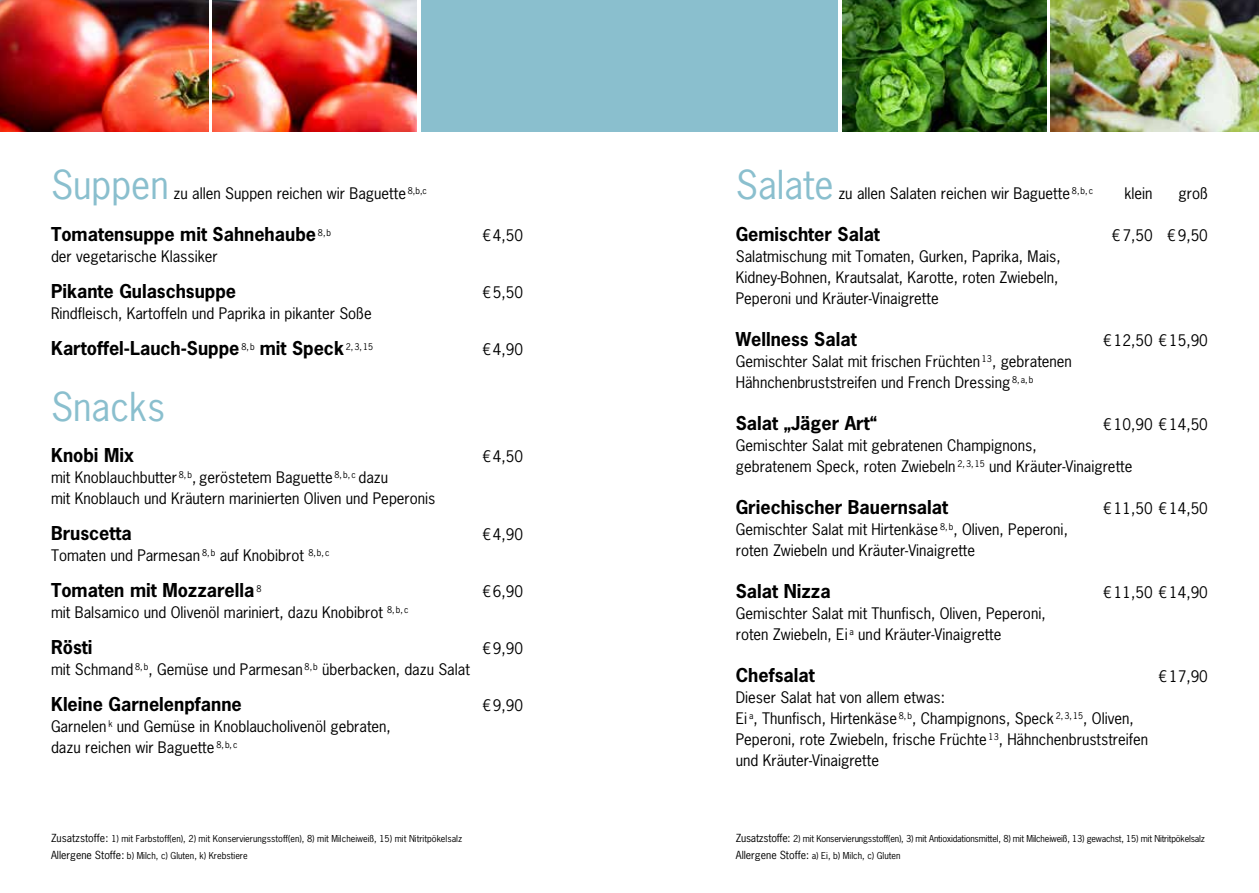
<style>
.page{position:relative;width:1259px;height:893px;background:#fff}
.page>*{position:absolute;margin:0;border:0;box-sizing:border-box;transform-origin:0 0}
.t1{font:37.5px "News Gothic Std";color:#8abfce}
.t2{font:700 18px "News Gothic Std";color:#000}
.t3{font:15px/21px "News Gothic Std";color:#000}
.t4{font:9px/16.5px "News Gothic Std";letter-spacing:-.02em;color:#000}
.t5{font:9px/16.5px "News Gothic Std";color:#000}
.s1{font-size:10.5px}
</style>
<div class="page">
<div style="left:621px;top:0;width:217px;height:132px;background:#8abfce"></div>
<img style="left:842px;top:0;width:204px;height:132px">
<img style="left:1050px;top:0;width:209px;height:132px">
<img style="left:0;top:0;width:208px;height:132px">
<div style="left:421px;top:0;width:217px;height:132px;background:#8abfce"></div>
<img style="left:213px;top:0;width:204px;height:132px">
<h1 class="t1" style="left:51px;top:161px;width:119px">Suppen</h1>
<p class="t3" style="left:174px;top:183px;width:255px">zu allen Suppen reichen wir Baguette <sup>8,b,c</sup></p>
<p class="t2" style="left:51px;top:223px;width:282px">Tomatensuppe mit Sahnehaube <sup>8,b</sup></p>
<p class="t3" style="left:482px;top:225px;width:42px">€4,50</p>
<p class="t3" style="left:51px;top:246px;width:168px">der vegetarische Klassiker</p>
<p class="t2" style="left:51px;top:280px;width:187px">Pikante Gulaschsuppe</p>
<p class="t3" style="left:482px;top:282px;width:42px">€5,50</p>
<p class="t3" style="left:51px;top:303px;width:322px">Rindfleisch, Kartoffeln und Paprika in pikanter Soße</p>
<p class="t2" style="left:51px;top:337px;width:324px">Kartoffel-Lauch-Suppe <sup>8,b</sup> mit Speck <sup>2,3,15</sup></p>
<p class="t3" style="left:482px;top:339px;width:42px">€4,90</p>
<h1 class="t1" style="left:51px;top:383px;width:116px">Snacks</h1>
<p class="t2" style="left:51px;top:443px;width:84px">Knobi Mix</p>
<p class="t3" style="left:482px;top:445px;width:42px">€4,50</p>
<p class="t3" style="left:51px;top:466px;width:386px">mit Knoblauchbutter <sup>8,b</sup>, geröstetem Baguette <sup>8,b,c</sup> dazu<br>mit Knoblauch und Kräutern marinierten Oliven und Peperonis</p>
<p class="t2" style="left:51px;top:521px;width:82px">Bruscetta</p>
<p class="t3" style="left:482px;top:523px;width:42px">€4,90</p>
<p class="t3" style="left:51px;top:544px;width:280px">Tomaten und Parmesan <sup>8,b</sup> auf Knobibrot <sup>8,b,c</sup></p>
<p class="t2" style="left:51px;top:578px;width:212px">Tomaten mit Mozzarella <sup>8</sup></p>
<p class="t3" style="left:482px;top:580px;width:42px">€6,90</p>
<p class="t3" style="left:51px;top:601px;width:359px">mit Balsamico und Olivenöl mariniert, dazu Knobibrot <sup>8,b,c</sup></p>
<p class="t2" style="left:51px;top:635px;width:43px">Rösti</p>
<p class="t3" style="left:482px;top:637px;width:42px">€9,90</p>
<p class="t3" style="left:51px;top:658px;width:420px">mit Schmand <sup>8,b</sup>, Gemüse und Parmesan <sup>8,b</sup> überbacken, dazu Salat</p>
<p class="t2" style="left:51px;top:692px;width:192px">Kleine Garnelenpfanne</p>
<p class="t3" style="left:482px;top:694px;width:42px">€9,90</p>
<p class="t3" style="left:51px;top:715px;width:341px">Garnelen <sup>k</sup> und Gemüse in Knoblaucholivenöl gebraten, dazu reichen wir Baguette <sup>8,b,c</sup></p>
<h1 class="t1" style="left:736px;top:161px;width:99px">Salate</h1>
<p class="t3" style="left:838px;top:183px;width:256px">zu allen Salaten reichen wir Baguette <sup>8,b,c</sup></p>
<p class="t3" style="left:1124px;top:183px;width:30px">klein</p>
<p class="t3" style="left:1178px;top:183px;width:31px">groß</p>
<p class="t2" style="left:736px;top:223px;width:146px">Gemischter Salat</p>
<p class="t3" style="left:1112px;top:225px;width:98px">€7,50 €9,50</p>
<p class="t3" style="left:736px;top:246px;width:326px">Salatmischung mit Tomaten, Gurken, Paprika, Mais,<br>Kidney-Bohnen, Krautsalat, Karotte, roten Zwiebeln,<br>Peperoni und Kräuter-Vinaigrette</p>
<p class="t2" style="left:736px;top:328px;width:122px">Wellness Salat</p>
<p class="t3" style="left:1103px;top:330px;width:106px">€12,50 €15,90</p>
<p class="t3" style="left:736px;top:351px;width:338px">Gemischter Salat mit frischen Früchten <sup>13</sup>, gebratenen<br>Hähnchenbruststreifen und French Dressing <sup>8,a,b</sup></p>
<p class="t2" style="left:736px;top:412px;width:143px">Salat „Jäger Art“</p>
<p class="t3" style="left:1103px;top:414px;width:106px">€10,90 €14,50</p>
<p class="t3" style="left:736px;top:435px;width:398px">Gemischter Salat mit gebratenen Champignons,<br>gebratenem Speck, roten Zwiebeln <sup>2,3,15</sup> und Kräuter-Vinaigrette</p>
<p class="t2" style="left:736px;top:496px;width:214px">Griechischer Bauernsalat</p>
<p class="t3" style="left:1103px;top:498px;width:106px">€11,50 €14,50</p>
<p class="t3" style="left:736px;top:519px;width:334px">Gemischter Salat mit Hirtenkäse <sup>8,b</sup>, Oliven, Peperoni, roten Zwiebeln und Kräuter-Vinaigrette</p>
<p class="t2" style="left:736px;top:580px;width:96px">Salat Nizza</p>
<p class="t3" style="left:1103px;top:582px;width:106px">€11,50 €14,90</p>
<p class="t3" style="left:736px;top:603px;width:311px">Gemischter Salat mit Thunfisch, Oliven, Peperoni, roten Zwiebeln, Ei <sup>a</sup> und Kräuter-Vinaigrette</p>
<p class="t2" style="left:736px;top:664px;width:80px">Chefsalat</p>
<p class="t3" style="left:1158px;top:666px;width:51px">€17,90</p>
<p class="t3" style="left:736px;top:687px;width:414px">Dieser Salat hat von allem etwas:<br>Ei <sup>a</sup>, Thunfisch, Hirtenkäse <sup>8,b</sup>, Champignons, Speck <sup>2,3,15</sup>, Oliven, Peperoni, rote Zwiebeln, frische Früchte <sup>13</sup>, Hähnchenbruststreifen und Kräuter-Vinaigrette</p>
<p class="t5" style="left:51px;top:831px;width:413px"><span class="s1">Zusatzstoffe:</span> 1) mit Farbstoff(en), 2) mit Konservierungsstoff(en), 8) mit Milcheiweiß, 15) mit Nitritpökelsalz<br><span class="s1">Allergene Stoffe:</span> b) Milch, c) Gluten, k) Krebstiere</p>
<p class="t4" style="left:736px;top:831px;width:471px"><span class="s1">Zusatzstoffe:</span> 2) mit Konservierungsstoff(en), 3) mit Antioxidationsmittel, 8) mit Milcheiweiß, 13) gewachst, 15) mit Nitritpökelsalz<br><span class="s1">Allergene Stoffe:</span> a) Ei, b) Milch, c) Gluten</p>
</div>
